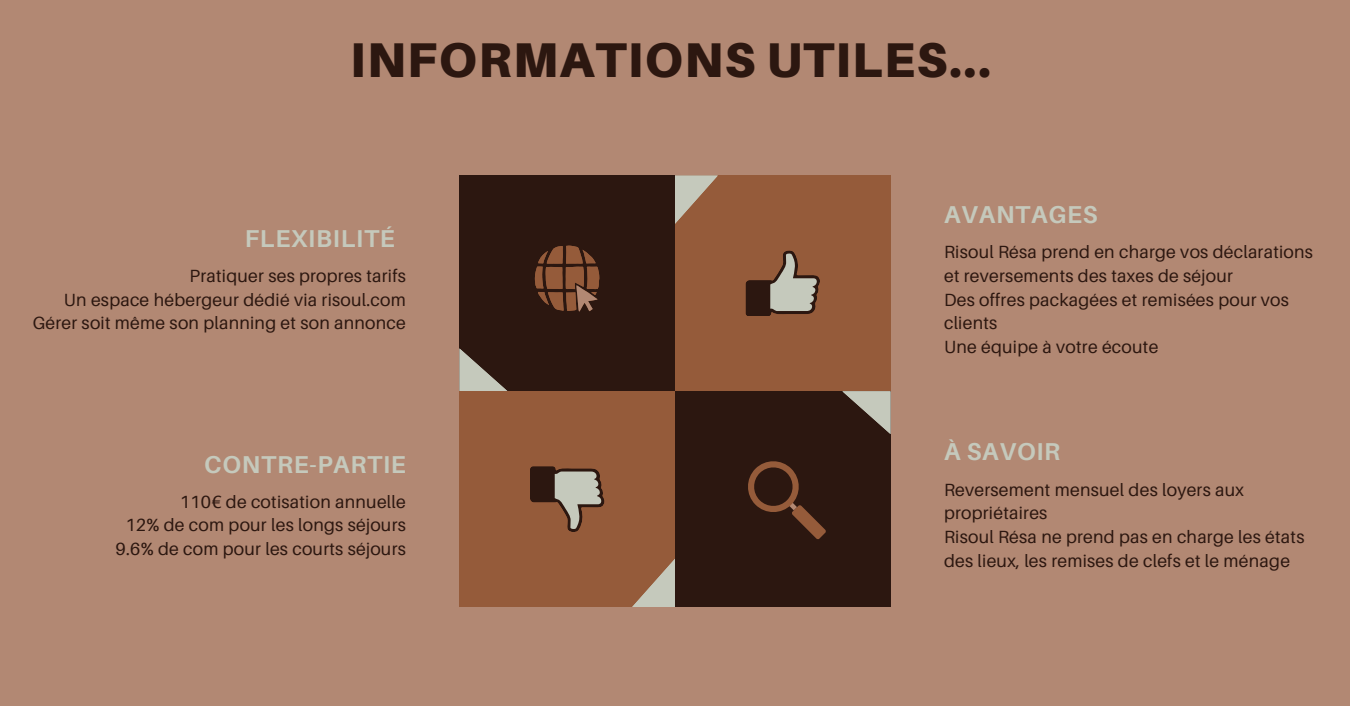
<style>
.page{position:relative;width:1350px;height:706px;background:#fff}
.page>*{position:absolute;margin:0;border:0;box-sizing:border-box;transform-origin:0 0}
.t1{font:900 48.75px "Aileron";letter-spacing:.03em;color:#2c1710}
.t2{font:700 24.45px "Aileron";letter-spacing:.03em;color:#c5c9bc}
.t3{font:17.7px/23.7px "Aileron";letter-spacing:.015em;color:#2c1710}
</style>
<div class="page">
<div style="left:0;top:0;width:1350px;height:705px;background:#b28873"></div>
<div style="left:459px;top:175px;width:216px;height:216px;background:#2c1710"></div>
<svg style="left:459px;top:348px;width:49px;height:43px"></svg>
<div style="left:459px;top:391px;width:216px;height:215px;background:#955b3a"></div>
<svg style="left:633px;top:559px;width:42px;height:47px"></svg>
<div style="left:675px;top:175px;width:216px;height:216px;background:#955b3a"></div>
<svg style="left:675px;top:175px;width:43px;height:49px"></svg>
<div style="left:675px;top:391px;width:216px;height:215px;background:#2c1710"></div>
<svg style="left:842px;top:391px;width:49px;height:43px"></svg>
<svg style="left:746px;top:250px;width:74px;height:66px"></svg>
<svg style="left:530px;top:466px;width:74px;height:66px"></svg>
<svg style="left:535px;top:245px;width:65px;height:66px"></svg>
<svg style="left:748px;top:461px;width:78px;height:78px"></svg>
<p class="t1" style="left:350px;top:29px;width:642px">INFORMATIONS UTILES...</p>
<h1 class="t2" style="left:245px;top:223px;width:152px">FLEXIBILITÉ</h1>
<p class="t3" style="left:190px;top:264px;width:218px">Pratiquer ses propres tarifs</p>
<p class="t3" style="left:64px;top:287px;width:343px">Un espace hébergeur dédié via risoul.com</p>
<p class="t3" style="left:33px;top:311px;width:375px">Gérer soit même son planning et son annonce</p>
<p class="t2" style="left:204px;top:449px;width:203px">CONTRE-PARTIE</p>
<p class="t3" style="left:180px;top:489px;width:228px">110€ de cotisation annuelle</p>
<p class="t3" style="left:125px;top:512px;width:282px">12% de com pour les longs séjours</p>
<p class="t3" style="left:116px;top:536px;width:292px">9.6% de com pour les courts séjours</p>
<h3 class="t2" style="left:944px;top:199px;width:155px">AVANTAGES</h3>
<p class="t3" style="left:944px;top:240px;width:370px">Risoul Résa prend en charge vos déclarations et reversements des taxes de séjour</p>
<p class="t3" style="left:944px;top:287px;width:346px">Des offres packagées et remisées pour vos clients</p>
<p class="t3" style="left:944px;top:334px;width:216px">Une équipe à votre écoute</p>
<p class="t2" style="left:944px;top:436px;width:118px">À SAVOIR</p>
<p class="t3" style="left:944px;top:477px;width:301px">Reversement mensuel des loyers aux propriétaires</p>
<p class="t3" style="left:944px;top:524px;width:362px">Risoul Résa ne prend pas en charge les états des lieux, les remises de clefs et le ménage</p>
</div>
